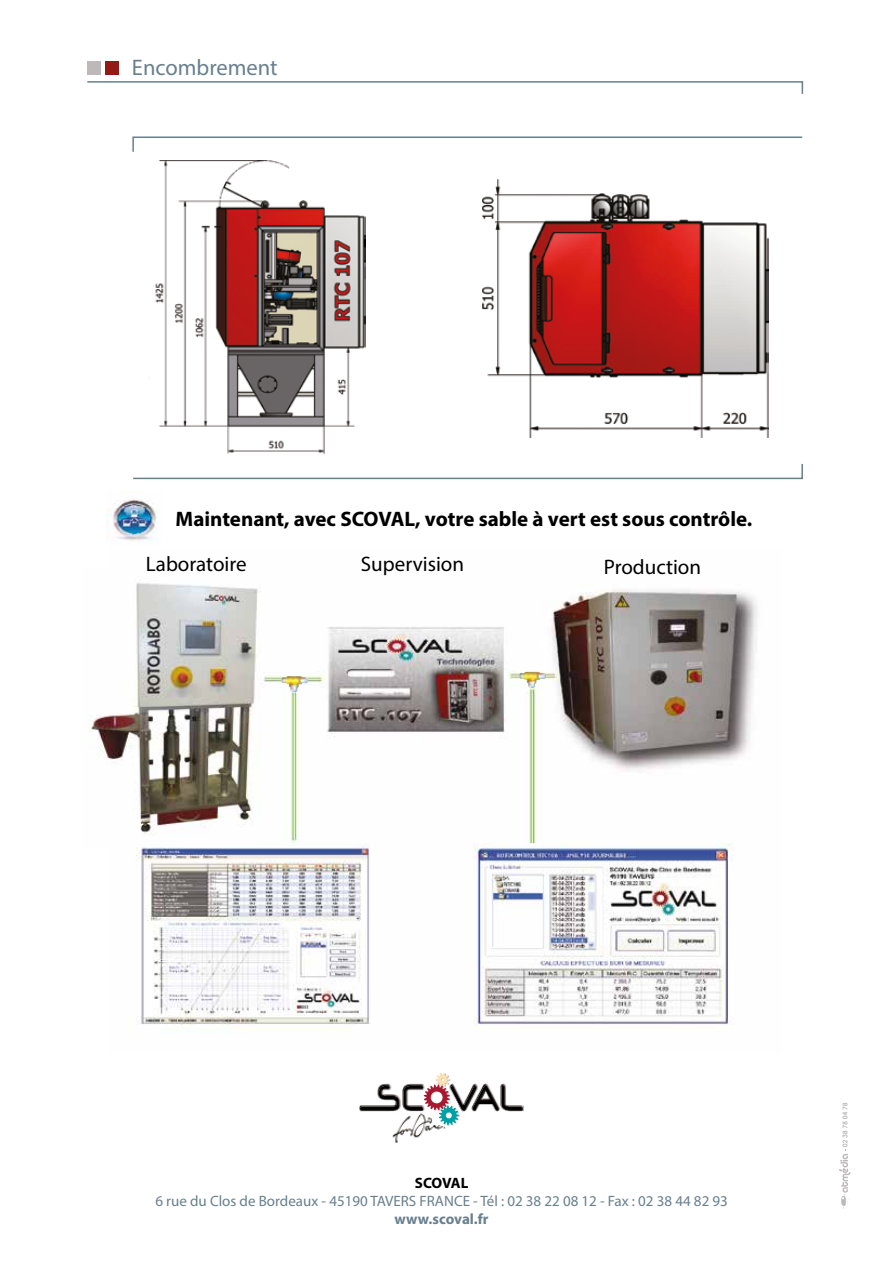
<style>
.page{position:relative;width:893px;height:1263px;background:#fff}
.page>*{position:absolute;margin:0;border:0;box-sizing:border-box;transform-origin:0 0}
.t1{font:22.5px "Myriad Pro";color:#687f8d}
.t2{font:700 21px "Myriad Pro";color:#000}
.t3{font:21px "Myriad Pro";color:#000}
.t4{font:15px "Myriad Pro";color:#687f8d}
.t5{font:700 15px "Myriad Pro";color:#687f8d}
.t6{font:700 15px "Myriad Pro";letter-spacing:-.005em;color:#000}
</style>
<div class="page">
<img style="left:136px;top:589px;width:622px;height:436px">
<img style="left:519px;top:672px;width:27px;height:16px">
<img style="left:281px;top:676px;width:27px;height:16px">
<svg style="left:87px;top:81px;width:717px;height:13px"></svg>
<div style="left:87px;top:62px;width:13px;height:13px;background:#bdb9b9"></div>
<div style="left:105px;top:62px;width:13px;height:13px;background:#921914"></div>
<svg style="left:132px;top:136px;width:671px;height:344px"></svg>
<img style="left:148px;top:161px;width:218px;height:295px">
<img style="left:483px;top:179px;width:285px;height:258px">
<img style="left:106px;top:499px;width:52px;height:43px">
<img style="left:89px;top:583px;width:172px;height:264px">
<img style="left:360px;top:1083px;width:162px;height:29px">
<img style="left:360px;top:1086px;width:164px;height:25px">
<img style="left:392px;top:1114px;width:54px;height:29px">
<svg style="left:424px;top:1073px;width:36px;height:53px"></svg>
<svg style="left:839px;top:1103px;width:11px;height:106px"></svg>
<h1 class="t1" style="left:132px;top:54px;width:147px">Encombrement</h1>
<h2 class="t2" style="left:176px;top:505px;width:578px">Maintenant, avec SCOVAL, votre sable à vert est sous contrôle.</h2>
<h2 class="t3" style="left:146px;top:551px;width:102px">Laboratoire</h2>
<h2 class="t3" style="left:361px;top:551px;width:105px">Supervision</h2>
<h2 class="t3" style="left:604px;top:554px;width:99px">Production</h2>
<p class="t6" style="left:415px;top:1173px;width:55px">SCOVAL</p>
<p class="t4" style="left:155px;top:1192px;width:574px">6 rue du Clos de Bordeaux - 45190 TAVERS FRANCE - Tél : 02 38 22 08 12 - Fax : 02 38 44 82 93</p>
<p class="t5" style="left:395px;top:1209px;width:96px">www.scoval.fr</p>
</div>
